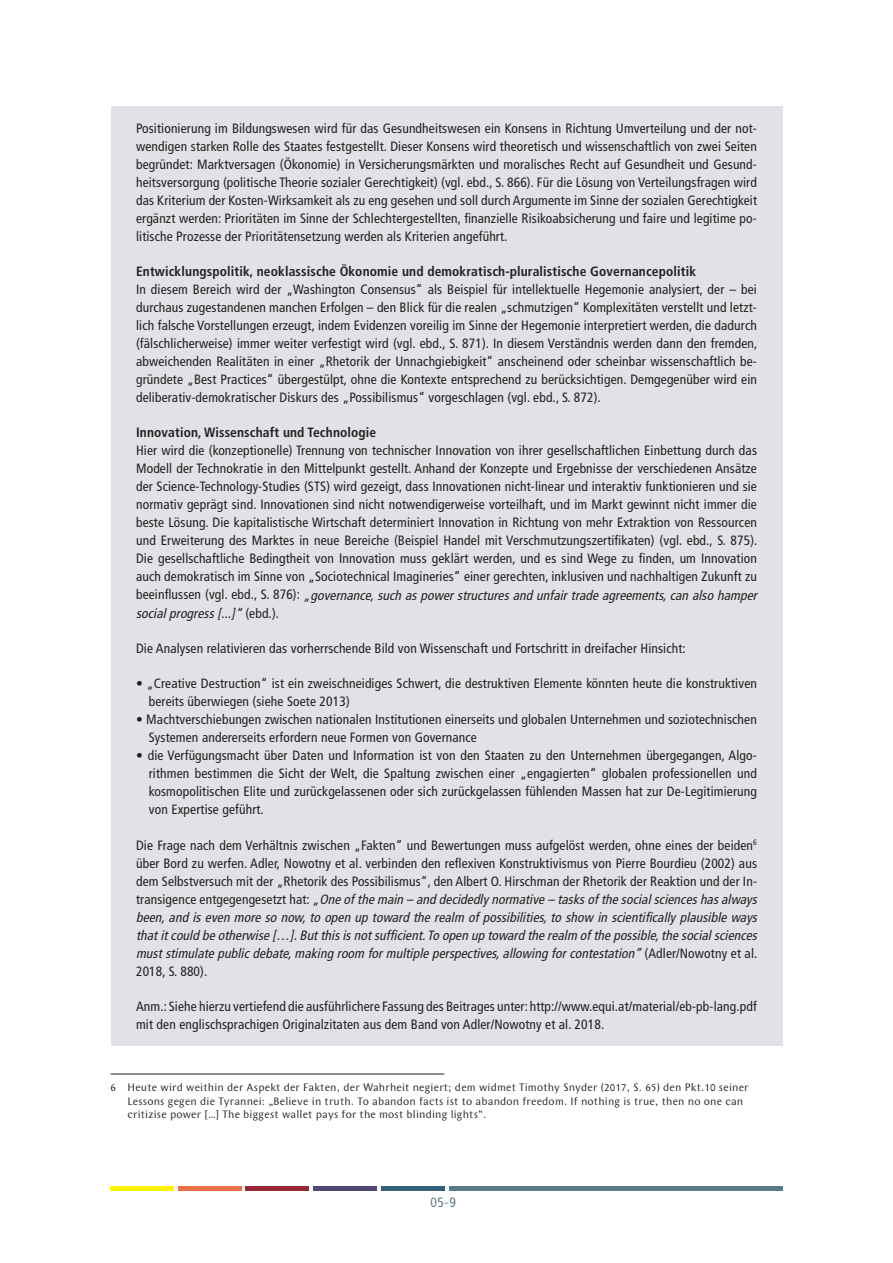
<style>
.page{position:relative;width:893px;height:1263px;background:#fff}
.page>*{position:absolute;margin:0;border:0;box-sizing:border-box;transform-origin:0 0}
.t1{font:condensed 13.5px/18px "Frutiger LT Std";letter-spacing:.01em;color:#231f20}
.t2{font:700 condensed 13.5px "Frutiger LT Std";letter-spacing:.01em;color:#231f20}
.t3{font:condensed 13.5px "Frutiger LT Std";color:#5c7a88}
.t4{font:11.25px/13.5px "Wunderlich";letter-spacing:.015em;color:#231f20}
.s1{font-style:italic}
</style>
<div class="page">
<div style="left:111px;top:1186px;width:63px;height:5px;background:#fff101"></div>
<div style="left:178px;top:1186px;width:64px;height:5px;background:#eb7046"></div>
<div style="left:246px;top:1186px;width:63px;height:5px;background:#982738"></div>
<div style="left:313px;top:1186px;width:64px;height:5px;background:#514a76"></div>
<div style="left:381px;top:1186px;width:63px;height:5px;background:#34607b"></div>
<div style="left:449px;top:1186px;width:333px;height:5px;background:#5c7a88"></div>
<hr style="left:111px;top:1074px;width:333px;height:1px;background:#231f20">
<div style="left:111px;top:106px;width:671px;height:939px;background:#e0e2e6"></div>
<p class="t1" style="left:136px;top:120px;width:622px;text-align:justify">Positionierung im Bildungswesen wird für das Gesundheitswesen ein Konsens in Richtung Umverteilung und der not&shy;wendigen starken Rolle des Staates festgestellt. Dieser Konsens wird theoretisch und wissenschaftlich von zwei Seiten begründet: Marktversagen (Ökonomie) in Versicherungsmärkten und moralisches Recht auf Gesundheit und Gesund&shy;heitsversorgung (politische Theorie sozialer Gerechtigkeit) (vgl. ebd., S. 866). Für die Lösung von Verteilungsfragen wird das Kriterium der Kosten-Wirksamkeit als zu eng gesehen und soll durch Argumente im Sinne der sozialen Gerechtigkeit ergänzt werden: Prioritäten im Sinne der Schlechtergestellten, finanzielle Risikoabsicherung und faire und legitime po&shy;litische Prozesse der Prioritätensetzung werden als Kriterien angeführt.</p>
<p class="t2" style="left:136px;top:264px;width:562px">Entwicklungspolitik, neoklassische Ökonomie und demokratisch-pluralistische Governancepolitik</p>
<p class="t1" style="left:136px;top:281px;width:623px;text-align:justify">In diesem Bereich wird der „Washington Consensus“ als Beispiel für intellektuelle Hegemonie analysiert, der – bei durchaus zugestandenen manchen Erfolgen – den Blick für die realen „schmutzigen“ Komplexitäten verstellt und letzt&shy;lich falsche Vorstellungen erzeugt, indem Evidenzen voreilig im Sinne der Hegemonie interpretiert werden, die dadurch (fälschlicherweise) immer weiter verfestigt wird (vgl. ebd., S. 871). In diesem Verständnis werden dann den fremden, abweichenden Realitäten in einer „Rhetorik der Unnachgiebigkeit“ anscheinend oder scheinbar wissenschaftlich be&shy;gründete „Best Practices“ übergestülpt, ohne die Kontexte entsprechend zu berücksichtigen. Demgegenüber wird ein deliberativ-demokratischer Diskurs des „Possibilismus“ vorgeschlagen (vgl. ebd., S. 872).</p>
<p class="t2" style="left:136px;top:425px;width:242px">Innovation, Wissenschaft und Technologie</p>
<p class="t1" style="left:136px;top:442px;width:626px">Hier wird die (konzeptionelle) Trennung von technischer Innovation von ihrer gesellschaftlichen Einbettung durch das Modell der Technokratie in den Mittelpunkt gestellt. Anhand der Konzepte und Ergebnisse der verschiedenen Ansätze der Science-Technology-Studies (STS) wird gezeigt, dass Innovationen nicht-linear und interaktiv funktionieren und sie normativ geprägt sind. Innovationen sind nicht notwendigerweise vorteilhaft, und im Markt gewinnt nicht immer die beste Lösung. Die kapitalistische Wirtschaft determiniert Innovation in Richtung von mehr Extraktion von Ressourcen und Erweiterung des Marktes in neue Bereiche (Beispiel Handel mit Verschmutzungszertifikaten) (vgl. ebd., S. 875).<br>Die gesellschaftliche Bedingtheit von Innovation muss geklärt werden, und es sind Wege zu finden, um Innovation auch demokratisch im Sinne von „Sociotechnical Imagineries“ einer gerechten, inklusiven und nachhaltigen Zukunft zu b e e i n fl u s s e n ( v g l . e b d . , S . 8 7 6 ) : <span class="s1">„governance,such aspowerstructuresand unfairtrade agreements,can also hamper socialprogress[...]“</span> ( e b d . ) .</p>
<p class="t1" style="left:136px;top:639px;width:551px">Die Analysen relativieren das vorherrschende Bild von Wissenschaft und Fortschritt in dreifacher Hinsicht:</p>
<p class="t1" style="left:149px;top:674px;width:610px;text-indent:-13px">• „Creative Destruction“ ist ein zweischneidiges Schwert, die destruktiven Elemente könnten heute die konstruktiven bereits überwiegen (siehe Soete 2013)</p>
<p class="t1" style="left:149px;top:710px;width:609px;text-indent:-13px">• Machtverschiebungen zwischen nationalen Institutionen einerseits und globalen Unternehmen und soziotechnischen<br>Systemen andererseits erfordern neue Formen von Governance</p>
<p class="t1" style="left:149px;top:746px;width:610px;text-align:justify;text-indent:-13px">• die Verfügungsmacht über Daten und Information ist von den Staaten zu den Unternehmen übergegangen, Algo&shy;rithmen bestimmen die Sicht der Welt, die Spaltung zwischen einer „engagierten“ globalen professionellen und kosmopolitischen Elite und zurückgelassenen oder sich zurückgelassen fühlenden Massen hat zur De-Legitimierung von Expertise geführt.</p>
<p class="t1" style="left:136px;top:836px;width:626px">Die Frage nach dem Verhältnis zwischen „Fakten“ und Bewertungen muss aufgelöst werden, ohne eines der beiden<sup>6 </sup>über Bord zu werfen. Adler, Nowotny et al. verbinden den reflexiven Konstruktivismus von Pierre Bourdieu (2002) aus dem Selbstversuch mit der „Rhetorik des Possibilismus“, den Albert O. Hirschman der Rhetorik der Reaktion und der In&shy;t r a n s i g e n c e e n t g e g e n g e s e t z t h a t : <span class="s1">„One ofthe main – and decidedlynormative – tasksofthe socialscienceshasalways been,and is even more so now,to open up toward the realm of possibilities,to show in scientifically plausible ways thatitcould be otherwise […].Butthisisnotsufficient.To open up toward the realm ofthe possible,the socialsciences muststimulate publicdebate,making room formultiple perspectives,allowing forcontestation”</span>( A d l e r / N o w o t n y e t a l .<br>2018, S. 880).</p>
<p class="t1" style="left:136px;top:997px;width:622px">Anm.: Siehe hierzu vertiefend die ausführlichere Fassung des Beitrages unter: http://www.equi.at/material/eb-pb-lang.pdf mit den englischsprachigen Originalzitaten aus dem Band von Adler/Nowotny et al. 2018.</p>
<p class="t4" style="left:128px;top:1081px;width:622px;text-indent:-17px">6 Heute wird weithin der Aspekt der Fakten, der Wahrheit negiert; dem widmet Timothy Snyder (2017, S. 65) den Pkt.10 seiner<br>Lessons gegen die Tyrannei: „Believe in truth. To abandon facts ist to abandon freedom. If nothing is true, then no one can critizise power […] The biggest wallet pays for the most blinding lights”.</p>
<p class="t3" style="left:430px;top:1195px;width:27px">05-9</p>
</div>
